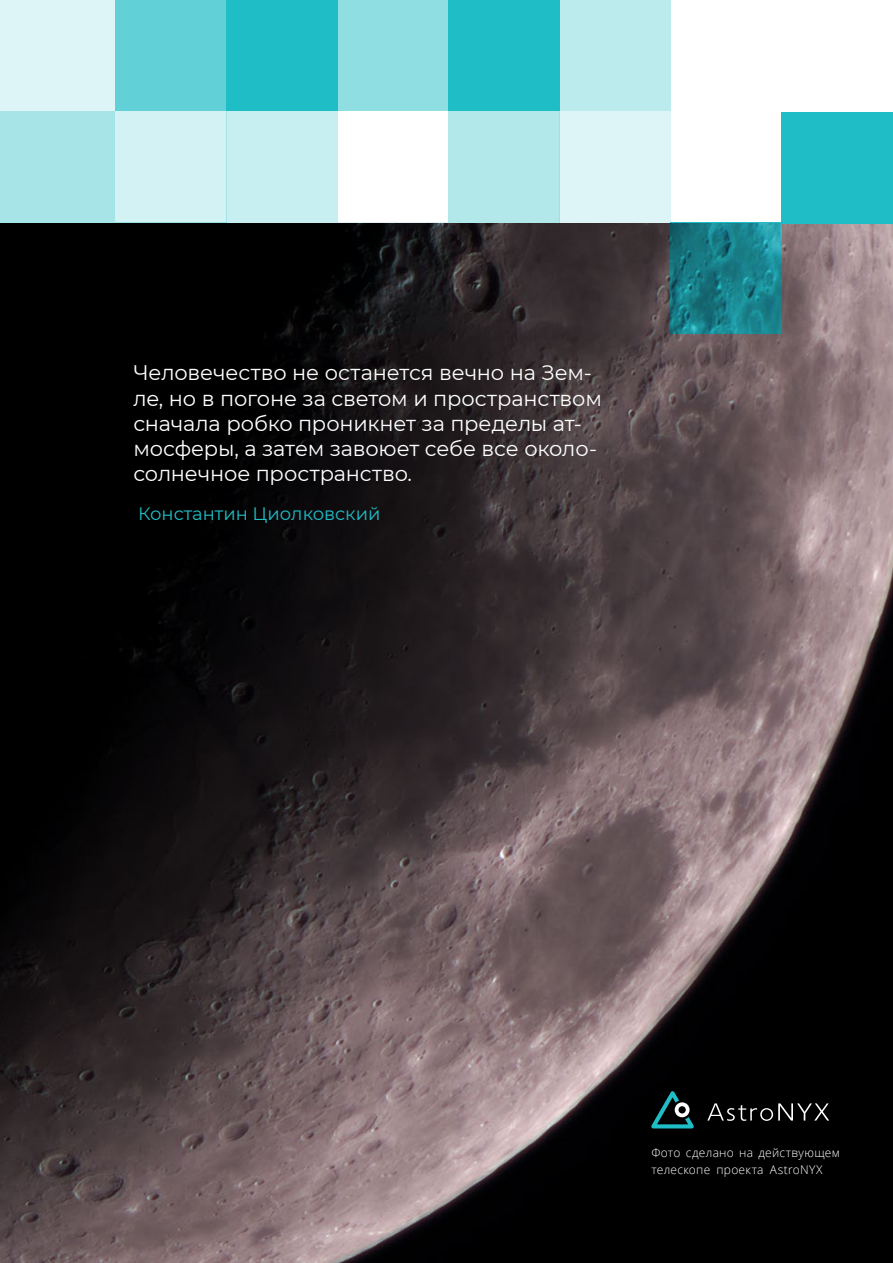
<style>
.page{position:relative;width:893px;height:1263px;background:#fff}
.page>*{position:absolute;margin:0;border:0;box-sizing:border-box;transform-origin:0 0}
.t1{font:21px/25.2px "Montserrat";letter-spacing:-.01em;color:#fff}
.t2{font:18px "Montserrat";color:#1fbdc6}
.t3{font:300 12px/16.2px "Open Sans";letter-spacing:.02em;color:#fff}
</style>
<div class="page">
<img style="left:0;top:223px;width:893px;height:1040px">
<div style="left:0;top:0;width:115px;height:111px;background:#ddf5f6"></div>
<div style="left:0;top:111px;width:115px;height:111px;background:#a6e4e8"></div>
<div style="left:448px;top:0;width:112px;height:111px;background:#1fbdc6"></div>
<div style="left:448px;top:111px;width:112px;height:111px;background:#b3e8eb"></div>
<div style="left:226px;top:0;width:111px;height:111px;background:#1fbdc6"></div>
<div style="left:226px;top:111px;width:111px;height:111px;background:#c7eef0"></div>
<svg style="left:671px;top:222px;width:111px;height:111px;background:#19808a"></svg>
<div style="left:115px;top:0;width:111px;height:111px;background:#62d0d7"></div>
<div style="left:115px;top:222px;width:111px;height:111px;background:#000"></div>
<div style="left:115px;top:111px;width:111px;height:111px;background:#d3f2f3"></div>
<div style="left:560px;top:0;width:111px;height:111px;background:#bcebee"></div>
<div style="left:560px;top:111px;width:111px;height:111px;background:#ddf5f6"></div>
<div style="left:337px;top:0;width:111px;height:111px;background:#8fdee2"></div>
<svg style="left:337px;top:222px;width:111px;height:111px;background:#131416"></svg>
<div style="left:782px;top:112px;width:111px;height:111px;background:#1fbdc6"></div>
<svg style="left:651px;top:1091px;width:43px;height:37px;background:#1c4042"></svg>
<svg style="left:707px;top:1103px;width:122px;height:18px;background:#2f2f2f"></svg>
<p class="t1" style="left:133px;top:360px;width:470px">Человечество не останется вечно на Зем&shy;ле, но в погоне за светом и пространством сначала робко проникнет за пределы ат&shy;мосферы, а затем завоюет себе все около&shy;солнечное пространство.</p>
<p class="t2" style="left:138px;top:501px;width:244px">Константин Циолковский</p>
<p class="t3" style="left:651px;top:1145px;width:190px">Фото сделано на действующем телескопе проекта AstroNYX</p>
</div>
